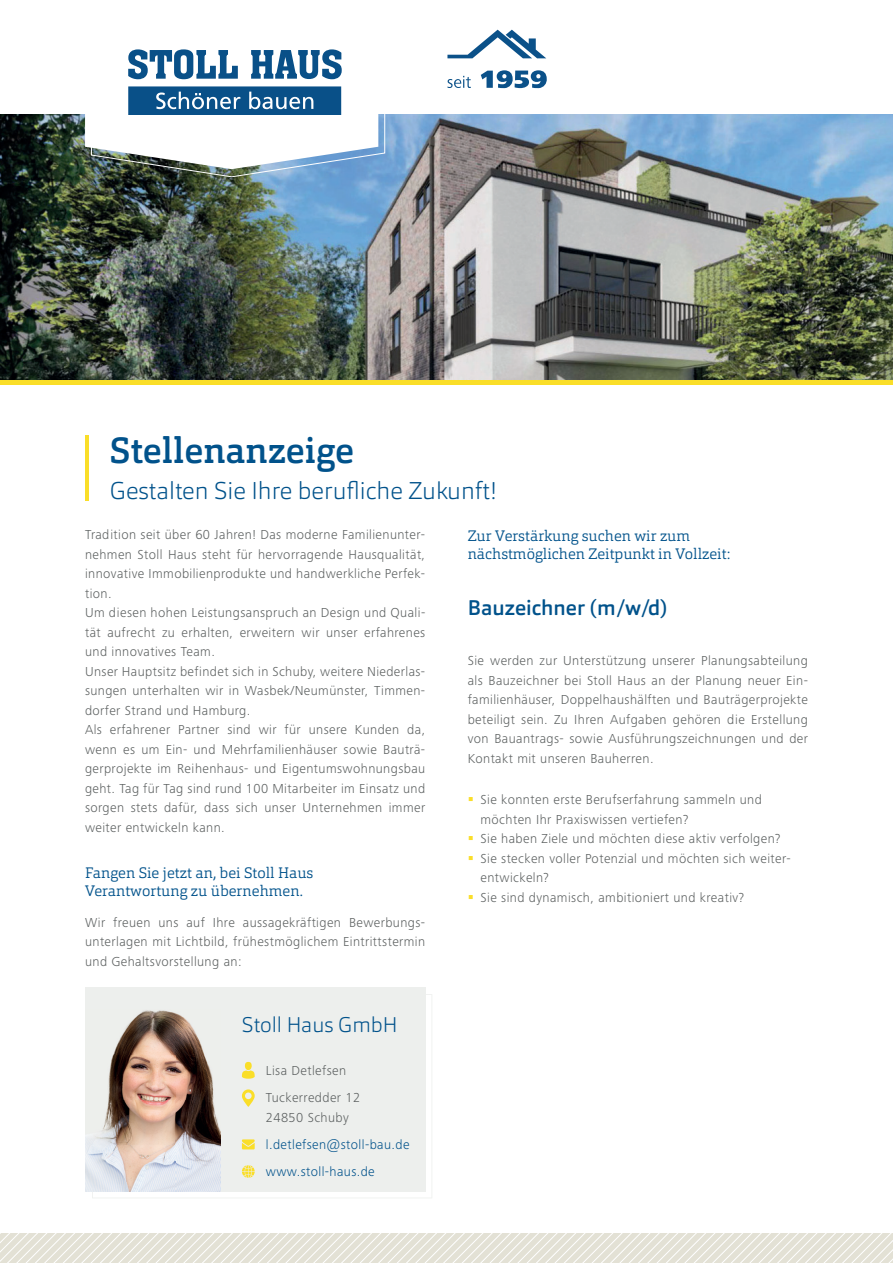
<style>
.page{position:relative;width:893px;height:1263px;background:#fff}
.page>*{position:absolute;margin:0;border:0;box-sizing:border-box;transform-origin:0 0}
.t1{font:500 36px "Orgon Slab";color:#01528b}
.t2{font:200 24px "Orgon";color:#01528b}
.t3{font:500 21px "Orgon";color:#01528b}
.t4{font:200 21px "Orgon";color:#01528b}
.t5{font:300 15px/18px "Orgon Slab";color:#01528b}
.t6{font:300 13.5px/19.5px "Frutiger Next Pro";letter-spacing:.03em;color:#5d6161}
.t7{font:300 13.5px/27px "Frutiger Next Pro";letter-spacing:.03em;color:#01528b}
.s1{color:#fade29}
</style>
<div class="page">
<img style="left:0;top:115px;width:893px;height:266px">
<hr style="left:85px;top:435px;width:3px;height:66px;background:#fade29">
<svg style="left:92px;top:994px;width:340px;height:204px"></svg>
<div style="left:85px;top:987px;width:340px;height:204px;background:#edefed"></div>
<div style="left:245px;top:1062px;width:7px;height:8px;background:#fade29;border-radius:50%"></div>
<svg style="left:242px;top:1070px;width:13px;height:9px"></svg>
<svg style="left:242px;top:1089px;width:13px;height:18px"></svg>
<svg style="left:242px;top:1139px;width:13px;height:10px"></svg>
<svg style="left:242px;top:1165px;width:13px;height:13px"></svg>
<img style="left:85px;top:1010px;width:136px;height:181px">
<hr style="left:0;top:381px;width:893px;height:4px;background:#fade29">
<svg style="left:0;top:1233px;width:893px;height:30px;background:#e7e5db"></svg>
<svg style="left:85px;top:115px;width:6px;height:54px"></svg>
<svg style="left:91px;top:79px;width:294px;height:98px"></svg>
<svg style="left:128px;top:49px;width:214px;height:30px"></svg>
<svg style="left:128px;top:86px;width:213px;height:29px;background:#2b6898"></svg>
<svg style="left:447px;top:30px;width:99px;height:28px"></svg>
<svg style="left:447px;top:76px;width:24px;height:12px"></svg>
<svg style="left:481px;top:70px;width:66px;height:18px"></svg>
<h1 class="t1" style="left:110px;top:427px;width:246px">Stellenanzeige</h1>
<h2 class="t2" style="left:110px;top:475px;width:388px">Gestalten Sie Ihre berufliche Zukunft!</h2>
<p class="t6" style="left:85px;top:525px;width:342px">Tradition seit über 60 Jahren! Das moderne Familienunter&shy;nehmen Stoll Haus steht für hervorragende Hausqualität, innovative Immobilienprodukte und handwerkliche Perfek&shy;tion.<br>Um diesen hohen Leistungsanspruch an Design und Quali&shy;tät aufrecht zu erhalten, erweitern wir unser erfahrenes und innovatives Team.<br>Unser Hauptsitz befindet sich in Schuby, weitere Niederlas&shy;sungen unterhalten wir in Wasbek/Neumünster, Timmen&shy;dorfer Strand und Hamburg.<br>Als erfahrener Partner sind wir für unsere Kunden da, wenn es um Ein- und Mehrfamilienhäuser sowie Bauträ&shy;gerprojekte im Reihenhaus- und Eigentumswohnungsbau geht. Tag für Tag sind rund 100 Mitarbeiter im Einsatz und sorgen stets dafür, dass sich unser Unternehmen immer weiter entwickeln kann.</p>
<p class="t5" style="left:85px;top:863px;width:230px">Fangen Sie jetzt an, bei Stoll Haus<br>Verantwortung zu übernehmen.</p>
<p class="t6" style="left:85px;top:912px;width:342px;text-align:justify">Wir freuen uns auf Ihre aussagekräftigen Bewerbungs&shy;unterlagen mit Lichtbild, frühestmöglichem Eintrittstermin und Gehaltsvorstellung an:</p>
<h3 class="t4" style="left:242px;top:1011px;width:157px">Stoll Haus GmbH</h3>
<p class="t6" style="left:266px;top:1057px;width:96px;line-height:27px">Lisa Detlefsen<br>Tuckerredder 12</p>
<p class="t6" style="left:266px;top:1107px;width:84px">24850 Schuby</p>
<p class="t7" style="left:266px;top:1131px;width:145px">l.detlefsen@stoll-bau.de www.stoll-haus.de</p>
<p class="t5" style="left:468px;top:526px;width:264px">Zur Verstärkung suchen wir zum nächstmöglichen Zeitpunkt in Vollzeit:</p>
<h3 class="t3" style="left:468px;top:594px;width:201px">Bauzeichner (m/w/d)</h3>
<p class="t6" style="left:468px;top:651px;width:342px;text-align:justify">Sie werden zur Unterstützung unserer Planungsabteilung als Bauzeichner bei Stoll Haus an der Planung neuer Ein&shy;familienhäuser, Doppelhaushälften und Bauträgerprojekte beteiligt sein. Zu Ihren Aufgaben gehören die Erstellung von Bauantrags- sowie Ausführungszeichnungen und der Kontakt mit unseren Bauherren.</p>
<p class="t6" style="left:480px;top:790px;width:283px;text-indent:-13px"><span class="s1">▪</span> Sie konnten erste Berufserfahrung sammeln und möchten Ihr Praxiswissen vertiefen?</p>
<p class="t6" style="left:468px;top:829px;width:314px"><span class="s1">▪</span> Sie haben Ziele und möchten diese aktiv verfolgen?</p>
<p class="t6" style="left:480px;top:848px;width:312px;text-indent:-13px"><span class="s1">▪</span> Sie stecken voller Potenzial und möchten sich weiter&shy;entwickeln?</p>
<p class="t6" style="left:468px;top:887px;width:278px"><span class="s1">▪</span> Sie sind dynamisch, ambitioniert und kreativ?</p>
</div>
